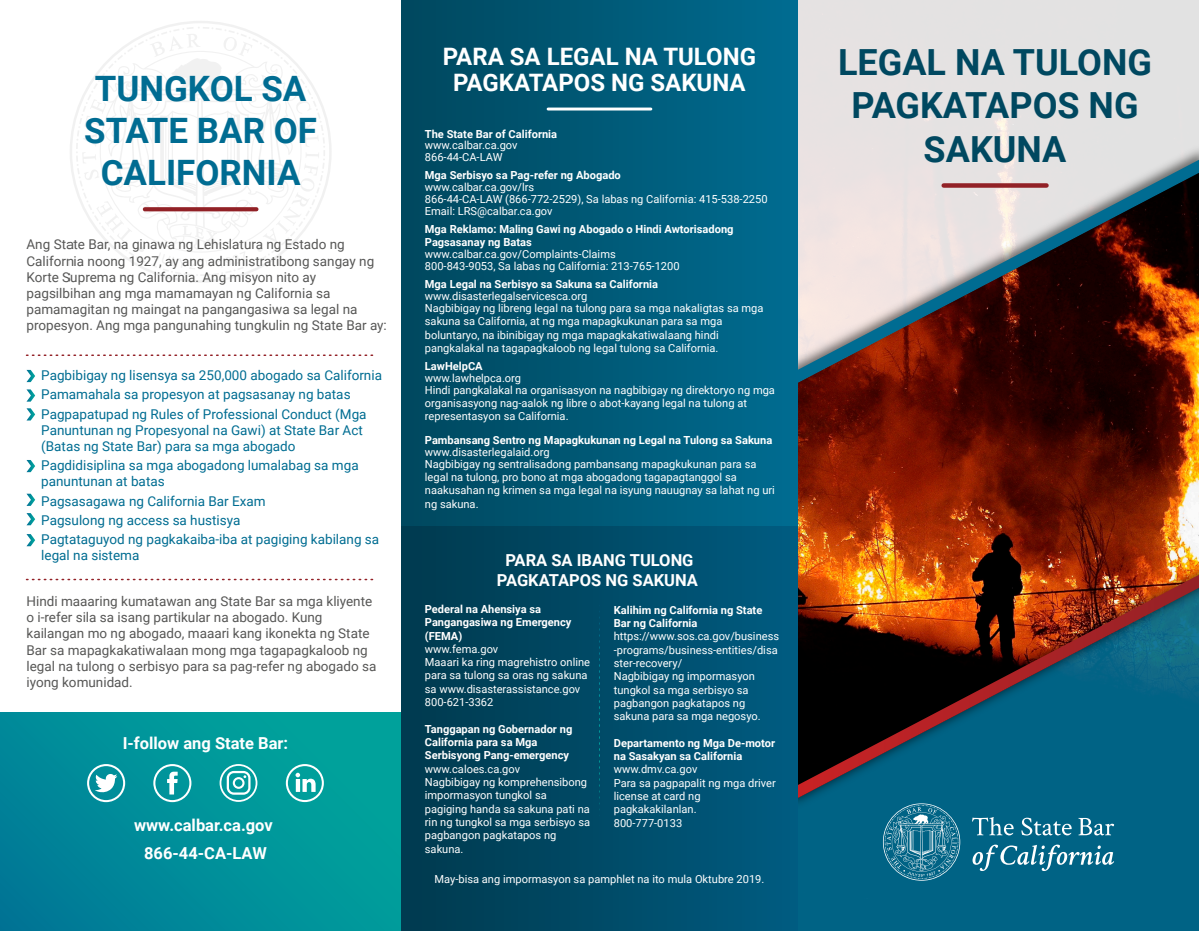
<style>
.page{position:relative;width:1199px;height:931px;background:#fff}
.page>*{position:absolute;margin:0;border:0;box-sizing:border-box;transform-origin:0 0}
.t1{font:700 36px/43.2px "Roboto";color:#004860;text-align:center}
.t2{font:700 34.95px/42px "Roboto";color:#006c92;text-align:center}
.t3{font:700 24px/25.8px "Roboto";color:#fff;text-align:center}
.t4{font:700 16.5px/19.8px "Roboto";color:#fff;text-align:center}
.t5{font:13.5px/16.2px "Roboto";color:#575756}
.t6{font:13.5px/16.2px "Roboto";color:#006d92}
.t7{font:11.1px/13.4px "Roboto";color:#fff}
.t8{font:700 11.1px/13.4px "Roboto";color:#fff}
</style>
<div class="page">
<img style="left:797px;top:395px;width:402px;height:156px">
<div style="left:797px;top:0;width:402px;height:140px;background:#e4e2e2"></div>
<img style="left:797px;top:140px;width:402px;height:255px">
<svg style="left:797px;top:160px;width:402px;height:225px;background:#8b736e"></svg>
<div style="left:797px;top:815px;width:402px;height:116px;background:#006385"></div>
<div style="left:0;top:712px;width:412px;height:219px;background:linear-gradient(to right,#008098,#00a49c)"></div>
<img style="left:797px;top:552px;width:402px;height:263px">
<svg style="left:797px;top:575px;width:402px;height:223px;background:#364244"></svg>
<div style="left:401px;top:0;width:396px;height:931px;background:linear-gradient(to right,#00475d,#006c90)"></div>
<div style="left:401px;top:527px;width:396px;height:404px;background:linear-gradient(to right,#003a4e,#005b80)"></div>
<svg style="left:87px;top:764px;width:38px;height:38px"></svg>
<svg style="left:153px;top:764px;width:38px;height:38px"></svg>
<svg style="left:220px;top:764px;width:37px;height:38px"></svg>
<svg style="left:286px;top:764px;width:38px;height:38px"></svg>
<svg style="left:70px;top:21px;width:261px;height:261px"></svg>
<svg style="left:76px;top:27px;width:249px;height:249px"></svg>
<svg style="left:145px;top:207px;width:111px;height:4px"></svg>
<div style="left:944px;top:183px;width:102px;height:5px;background:#922126"></div>
<svg style="left:972px;top:817px;width:41px;height:18px"></svg>
<svg style="left:1021px;top:818px;width:50px;height:17px"></svg>
<svg style="left:1078px;top:818px;width:36px;height:17px"></svg>
<svg style="left:972px;top:845px;width:142px;height:26px;background:#3a86a0"></svg>
<svg style="left:883px;top:803px;width:77px;height:78px;background:#2f7f9b"></svg>
<svg style="left:599px;top:599px;width:1px;height:217px"></svg>
<hr style="left:548px;top:108px;width:103px;height:3px;background:#fff">
<svg style="left:27px;top:370px;width:8px;height:12px"></svg>
<svg style="left:27px;top:389px;width:8px;height:13px"></svg>
<svg style="left:27px;top:408px;width:8px;height:13px"></svg>
<svg style="left:27px;top:460px;width:8px;height:12px"></svg>
<svg style="left:27px;top:494px;width:8px;height:12px"></svg>
<svg style="left:27px;top:513px;width:8px;height:12px"></svg>
<svg style="left:27px;top:534px;width:8px;height:12px"></svg>
<svg style="left:27px;top:355px;width:347px;height:1px"></svg>
<svg style="left:27px;top:579px;width:347px;height:1px"></svg>
<h2 class="t2" style="left:84px;top:67px;width:234px">TUNGKOL SA<br>STATE BAR OF<br>CALIFORNIA</h2>
<p class="t5" style="left:27px;top:236px;width:362px">Ang State Bar, na ginawa ng Lehislatura ng Estado ng California noong 1927, ay ang administratibong sangay ng Korte Suprema ng California. Ang misyon nito ay pagsilbihan ang mga mamamayan ng California sa pamamagitan ng maingat na pangangasiwa sa legal na propesyon. Ang mga pangunahing tungkulin ng State Bar ay:</p>
<p class="t6" style="left:41px;top:367px;width:342px">Pagbibigay ng lisensya sa 250,000 abogado sa California</p>
<p class="t6" style="left:41px;top:386px;width:311px">Pamamahala sa propesyon at pagsasanay ng batas</p>
<p class="t6" style="left:41px;top:405px;width:327px">Pagpapatupad ng Rules of Professional Conduct (Mga<br>Panuntunan ng Propesyonal na Gawi) at State Bar Act (Batas ng State Bar) para sa mga abogado</p>
<p class="t6" style="left:41px;top:457px;width:319px">Pagdidisiplina sa mga abogadong lumalabag sa mga panuntunan at batas</p>
<p class="t6" style="left:41px;top:492px;width:226px">Pagsasagawa ng California Bar Exam</p>
<p class="t6" style="left:41px;top:511px;width:201px">Pagsulong ng access sa hustisya</p>
<p class="t6" style="left:41px;top:531px;width:339px">Pagtataguyod ng pagkakaiba-iba at pagiging kabilang sa legal na sistema</p>
<p class="t5" style="left:27px;top:592px;width:351px">Hindi maaaring kumatawan ang State Bar sa mga kliyente o i-refer sila sa isang partikular na abogado. Kung kailangan mo ng abogado, maaari kang ikonekta ng State Bar sa mapagkakatiwalaan mong mga tagapagkaloob ng legal na tulong o serbisyo para sa pag-refer ng abogado sa iyong komunidad.</p>
<p class="t4" style="left:123px;top:732px;width:167px">I-follow ang State Bar:</p>
<p class="t4" style="left:134px;top:815px;width:140px">www.calbar.ca.gov</p>
<p class="t4" style="left:144px;top:843px;width:124px">866-44-CA-LAW</p>
<h2 class="t3" style="left:443px;top:43px;width:315px">PARA SA LEGAL NA TULONG<br>PAGKATAPOS NG SAKUNA</h2>
<p class="t8" style="left:425px;top:127px;width:134px">The State Bar of California</p>
<p class="t7" style="left:425px;top:138px;width:94px">www.calbar.ca.gov</p>
<p class="t7" style="left:425px;top:150px;width:79px">866-44-CA-LAW</p>
<p class="t8" style="left:425px;top:168px;width:197px">Mga Serbisyo sa Pag-refer ng Abogado</p>
<p class="t7" style="left:425px;top:180px;width:111px">www.calbar.ca.gov/lrs</p>
<p class="t7" style="left:425px;top:192px;width:344px">866-44-CA-LAW (866-772-2529), Sa labas ng California: 415-538-2250</p>
<p class="t7" style="left:425px;top:204px;width:129px">Email: LRS@calbar.ca.gov</p>
<p class="t8" style="left:425px;top:222px;width:310px">Mga Reklamo: Maling Gawi ng Abogado o Hindi Awtorisadong<br>Pagsasanay ng Batas</p>
<p class="t7" style="left:425px;top:247px;width:192px">www.calbar.ca.gov/Complaints-Claims</p>
<p class="t7" style="left:425px;top:259px;width:256px">800-843-9053, Sa labas ng California: 213-765-1200</p>
<p class="t8" style="left:425px;top:277px;width:235px">Mga Legal na Serbisyo sa Sakuna sa California</p>
<p class="t7" style="left:425px;top:289px;width:164px">www.disasterlegalservicesca.org</p>
<p class="t7" style="left:425px;top:301px;width:340px">Nagbibigay ng libreng legal na tulong para sa mga nakaligtas sa mga sakuna sa California, at ng mga mapagkukunan para sa mga boluntaryo, na ibinibigay ng mga mapagkakatiwalaang hindi pangkalakal na tagapagkaloob ng legal tulong sa California.</p>
<p class="t8" style="left:425px;top:359px;width:59px">LawHelpCA</p>
<p class="t7" style="left:425px;top:371px;width:98px">www.lawhelpca.org</p>
<p class="t7" style="left:425px;top:383px;width:352px">Hindi pangkalakal na organisasyon na nagbibigay ng direktoryo ng mga organisasyong nag-aalok ng libre o abot-kayang legal na tulong at representasyon sa California.</p>
<p class="t8" style="left:425px;top:433px;width:349px">Pambansang Sentro ng Mapagkukunan ng Legal na Tulong sa Sakuna</p>
<p class="t7" style="left:425px;top:445px;width:126px">www.disasterlegalaid.org</p>
<p class="t7" style="left:425px;top:457px;width:351px">Nagbibigay ng sentralisadong pambansang mapagkukunan para sa legal na tulong, pro bono at mga abogadong tagapagtanggol sa naakusahan ng krimen sa mga legal na isyung nauugnay sa lahat ng uri ng sakuna.</p>
<h2 class="t4" style="left:497px;top:549px;width:203px">PARA SA IBANG TULONG<br>PAGKATAPOS NG SAKUNA</h2>
<p class="t8" style="left:614px;top:603px;width:150px">Kalihim ng California ng State<br>Bar ng California</p>
<p class="t7" style="left:614px;top:629px;width:167px">https://www.sos.ca.gov/business -programs/business-entities/disa ster-recovery/</p>
<p class="t7" style="left:614px;top:669px;width:148px">Nagbibigay ng impormasyon tungkol sa mga serbisyo sa pagbangon pagkatapos ng sakuna para sa mga negosyo.</p>
<p class="t8" style="left:614px;top:736px;width:163px">Departamento ng Mga De-motor na Sasakyan sa California</p>
<p class="t7" style="left:614px;top:762px;width:85px">www.dmv.ca.gov</p>
<p class="t7" style="left:614px;top:776px;width:164px">Para sa pagpapalit ng mga driver license at card ng pagkakakilanlan.</p>
<p class="t7" style="left:614px;top:816px;width:70px">800-777-0133</p>
<p class="t8" style="left:425px;top:602px;width:148px">Pederal na Ahensiya sa<br>Pangangasiwa ng Emergency (FEMA)</p>
<p class="t7" style="left:425px;top:642px;width:75px">www.fema.gov</p>
<p class="t7" style="left:425px;top:655px;width:167px">Maaari ka ring magrehistro online para sa tulong sa oras ng sakuna sa www.disasterassistance.gov</p>
<p class="t7" style="left:425px;top:695px;width:70px">800-621-3362</p>
<p class="t8" style="left:425px;top:722px;width:149px">Tanggapan ng Gobernador ng<br>California para sa Mga<br>Serbisyong Pang-emergency</p>
<p class="t7" style="left:425px;top:762px;width:97px">www.caloes.ca.gov</p>
<p class="t7" style="left:425px;top:775px;width:167px">Nagbibigay ng komprehensibong impormasyon tungkol sa pagiging handa sa sakuna pati na rin ng tungkol sa mga serbisyo sa pagbangon pagkatapos ng sakuna.</p>
<p class="t7" style="left:434px;top:872px;width:331px">May-bisa ang impormasyon sa pamphlet na ito mula Oktubre 2019.</p>
<h1 class="t1" style="left:838px;top:39px;width:315px">LEGAL NA TULONG<br>PAGKATAPOS NG<br>SAKUNA</h1>
</div>
